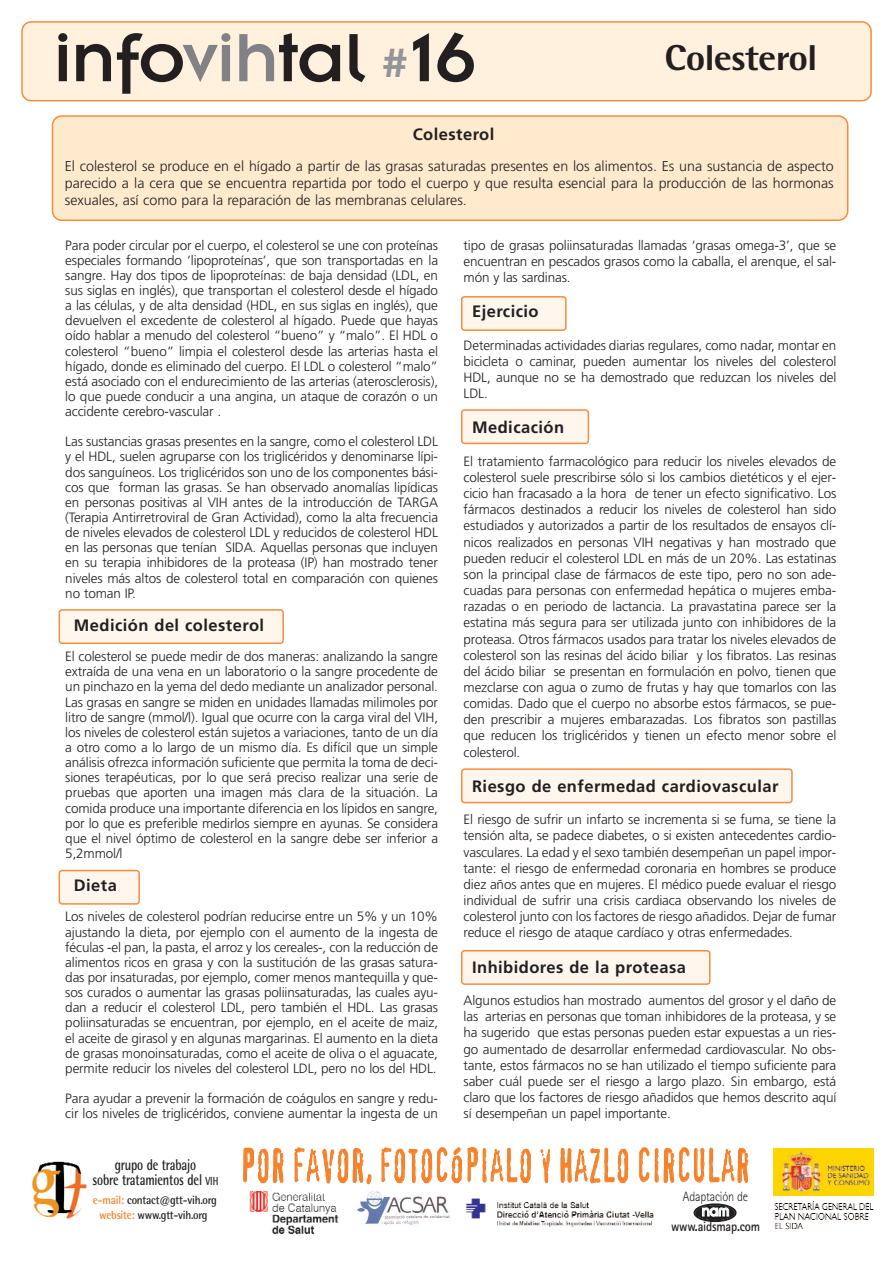
<style>
.page{position:relative;width:893px;height:1263px;background:#fff}
.page>*{position:absolute;margin:0;border:0;box-sizing:border-box;transform-origin:0 0}
.t1{font:75px "Insignia A";letter-spacing:-.015em;color:#231f20;scale:1.05 1}
.t2{font:45px "Confidential";color:#f5822a;scale:.67 1}
.t3{font:800 36px "Rotis Semi Sans";letter-spacing:-.015em;color:#231f20;scale:1.05 1}
.t4{font:700 16.5px "Frutiger";letter-spacing:.03em;color:#231f20}
.t5{font:16.5px "Insignia";color:#fff;scale:.91 1}
.t6{font:700 15.6px/15px "Rotis Semi Sans";letter-spacing:-.01em;color:#231f20;text-align:center;scale:.77 1}
.t7{font:300 14.25px/17.1px "Frutiger";color:#231f20;text-align:justify}
.t8{font:300 13.5px/15.1px "Frutiger";letter-spacing:-.01em;color:#231f20;text-align:justify}
.t9{font:700 13.5px "Rotis Sans Serif";letter-spacing:-.015em;color:#231f20;scale:.91 1}
.t10{font:300 13.5px "Rotis Sans Serif";letter-spacing:-.015em;color:#231f20;scale:.91 1}
.t11{font:700 12px/15px "Rotis Semi Sans";letter-spacing:-.02em;color:#231f20;text-align:center;scale:.91 1}
.s1{color:#808285}
.s2{font-size:45px;color:#939598}
.s3{font-size:11.7px}
.s4{color:#f5822a}
</style>
<div class="page">
<svg style="left:461px;top:296px;width:105px;height:35px;background:#fdebda"></svg>
<svg style="left:461px;top:409px;width:128px;height:35px;background:#feecdb"></svg>
<svg style="left:461px;top:768px;width:332px;height:35px;background:#feedde"></svg>
<svg style="left:461px;top:950px;width:249px;height:35px;background:#feecdc"></svg>
<svg style="left:59px;top:609px;width:225px;height:35px;background:#feecdc"></svg>
<svg style="left:59px;top:870px;width:81px;height:35px;background:#fdebda"></svg>
<div style="left:52px;top:115px;width:796px;height:106px;background:#ffeacd"></div>
<div style="left:21px;top:21px;width:851px;height:81px;background:#fff1de"></div>
<svg style="left:693px;top:1203px;width:43px;height:19px"></svg>
<img style="left:249px;top:1191px;width:90px;height:44px">
<img style="left:357px;top:1192px;width:93px;height:33px">
<img style="left:466px;top:1198px;width:188px;height:28px">
<img style="left:32px;top:1161px;width:55px;height:58px">
<img style="left:774px;top:1148px;width:100px;height:47px">
<img style="left:774px;top:1201px;width:100px;height:29px">
<h1 class="t1" style="left:53px;top:34px;width:405px">info<span class="s1">vih</span>tal <span class="s2">#</span>16</h1>
<h3 class="t3" style="left:664px;top:45px;width:147px">Colesterol</h3>
<p class="t4" style="left:413px;top:128px;width:83px">Colesterol</p>
<p class="t7" style="left:65px;top:159px;width:770px">El colesterol se produce en el hígado a partir de las grasas saturadas presentes en los alimentos. Es una sustancia de aspecto parecido a la cera que se encuentra repartida por todo el cuerpo y que resulta esencial para la producción de las hormonas sexuales, así como para la reparación de las membranas celulares.</p>
<p class="t8" style="left:65px;top:238px;width:374px">Para poder circular por el cuerpo, el colesterol se une con proteínas especiales formando ‘lipoproteínas’, que son transportadas en la sangre. Hay dos tipos de lipoproteínas: de baja densidad (LDL, en sus siglas en inglés), que transportan el colesterol desde el hígado a las células, y de alta densidad (HDL, en sus siglas en inglés), que devuelven el excedente de colesterol al hígado. Puede que hayas oído hablar a menudo del colesterol “bueno” y “malo”. El HDL o colesterol “bueno” limpia el colesterol desde las arterias hasta el hígado, donde es eliminado del cuerpo. El LDL o colesterol “malo” está asociado con el endurecimiento de las arterias (aterosclerosis), lo que puede conducir a una angina, un ataque de corazón o un accidente cerebro-vascular .</p>
<p class="t8" style="left:65px;top:435px;width:374px">Las sustancias grasas presentes en la sangre, como el colesterol LDL y el HDL, suelen agruparse con los triglicéridos y denominarse lípi&shy;dos sanguíneos. Los triglicéridos son uno de los componentes bási&shy;cos que forman las grasas. Se han observado anomalías lipídicas en personas positivas al VIH antes de la introducción de TARGA (Terapia Antirretroviral de Gran Actividad), como la alta frecuencia de niveles elevados de colesterol LDL y reducidos de colesterol HDL en las personas que tenían SIDA. Aquellas personas que incluyen en su terapia inhibidores de la proteasa (IP) han mostrado tener niveles más altos de colesterol total en comparación con quienes no toman IP.</p>
<p class="t4" style="left:74px;top:619px;width:192px">Medición del colesterol</p>
<p class="t8" style="left:65px;top:650px;width:374px">El colesterol se puede medir de dos maneras: analizando la sangre extraída de una vena en un laboratorio o la sangre procedente de un pinchazo en la yema del dedo mediante un analizador personal.<br>Las grasas en sangre se miden en unidades llamadas milimoles por litro de sangre (mmol/l). Igual que ocurre con la carga viral del VIH, los niveles de colesterol están sujetos a variaciones, tanto de un día a otro como a lo largo de un mismo día. Es difícil que un simple análisis ofrezca información suficiente que permita la toma de deci&shy;siones terapéuticas, por lo que será preciso realizar una serie de pruebas que aporten una imagen más clara de la situación. La comida produce una importante diferencia en los lípidos en sangre, por lo que es preferible medirlos siempre en ayunas. Se considera que el nivel óptimo de colesterol en la sangre debe ser inferior a 5,2mmol/l</p>
<p class="t4" style="left:74px;top:879px;width:45px">Dieta</p>
<p class="t8" style="left:65px;top:910px;width:374px">Los niveles de colesterol podrían reducirse entre un 5% y un 10% ajustando la dieta, por ejemplo con el aumento de la ingesta de féculas -el pan, la pasta, el arroz y los cereales-, con la reducción de alimentos ricos en grasa y con la sustitución de las grasas satura&shy;das por insaturadas, por ejemplo, comer menos mantequilla y que&shy;sos curados o aumentar las grasas poliinsaturadas, las cuales ayu&shy;dan a reducir el colesterol LDL, pero también el HDL. Las grasas poliinsaturadas se encuentran, por ejemplo, en el aceite de maiz, el aceite de girasol y en algunas margarinas. El aumento en la dieta de grasas monoinsaturadas, como el aceite de oliva o el aguacate, permite reducir los niveles del colesterol LDL, pero no los del HDL.</p>
<p class="t8" style="left:65px;top:1092px;width:374px">Para ayudar a prevenir la formación de coágulos en sangre y redu&shy;cir los niveles de triglicéridos, conviene aumentar la ingesta de un</p>
<p class="t8" style="left:463px;top:238px;width:374px;line-height:16.2px">tipo de grasas poliinsaturadas llamadas ‘grasas omega-3’, que se encuentran en pescados grasos como la caballa, el arenque, el sal&shy;món y las sardinas.</p>
<p class="t4" style="left:472px;top:305px;width:68px">Ejercicio</p>
<p class="t8" style="left:463px;top:338px;width:374px;line-height:16.2px">Determinadas actividades diarias regulares, como nadar, montar en bicicleta o caminar, pueden aumentar los niveles del colesterol HDL, aunque no se ha demostrado que reduzcan los niveles del LDL.</p>
<p class="t4" style="left:472px;top:421px;width:94px">Medicación</p>
<p class="t8" style="left:463px;top:454px;width:374px;line-height:16.2px">El tratamiento farmacológico para reducir los niveles elevados de colesterol suele prescribirse sólo si los cambios dietéticos y el ejer&shy;cicio han fracasado a la hora de tener un efecto significativo. Los fármacos destinados a reducir los niveles de colesterol han sido estudiados y autorizados a partir de los resultados de ensayos clí&shy;nicos realizados en personas VIH negativas y han mostrado que pueden reducir el colesterol LDL en más de un 20%. Las estatinas son la principal clase de fármacos de este tipo, pero no son ade&shy;cuadas para personas con enfermedad hepática o mujeres emba&shy;razadas o en periodo de lactancia. La pravastatina parece ser la estatina más segura para ser utilizada junto con inhibidores de la proteasa. Otros fármacos usados para tratar los niveles elevados de colesterol son las resinas del ácido biliar y los fibratos. Las resinas del ácido biliar se presentan en formulación en polvo, tienen que mezclarse con agua o zumo de frutas y hay que tomarlos con las comidas. Dado que el cuerpo no absorbe estos fármacos, se pue&shy;den prescribir a mujeres embarazadas. Los fibratos son pastillas que reducen los triglicéridos y tienen un efecto menor sobre el colesterol.</p>
<p class="t4" style="left:472px;top:779px;width:308px">Riesgo de enfermedad cardiovascular</p>
<p class="t8" style="left:463px;top:812px;width:374px;line-height:16.2px">El riesgo de sufrir un infarto se incrementa si se fuma, se tiene la tensión alta, se padece diabetes, o si existen antecedentes cardio&shy;vasculares. La edad y el sexo también desempeñan un papel impor&shy;tante: el riesgo de enfermedad coronaria en hombres se produce diez años antes que en mujeres. El médico puede evaluar el riesgo individual de sufrir una crisis cardiaca observando los niveles de colesterol junto con los factores de riesgo añadidos. Dejar de fumar reduce el riesgo de ataque cardíaco y otras enfermedades.</p>
<p class="t4" style="left:472px;top:960px;width:215px">Inhibidores de la proteasa</p>
<p class="t8" style="left:463px;top:993px;width:374px;line-height:16.2px">Algunos estudios han mostrado aumentos del grosor y el daño de las arterias en personas que toman inhibidores de la proteasa, y se ha sugerido que estas personas pueden estar expuestas a un ries&shy;go aumentado de desarrollar enfermedad cardiovascular. No obs&shy;tante, estos fármacos no se han utilizado el tiempo suficiente para saber cuál puede ser el riesgo a largo plazo. Sin embargo, está claro que los factores de riesgo añadidos que hemos descrito aquí sí desempeñan un papel importante.</p>
<p class="t6" style="left:92px;top:1158px;width:165px">grupo de trabajo<br>sobre tratamientos del <span class="s3">VIH</span></p>
<p class="t11" style="left:93px;top:1194px;width:138px"><span class="s4">e-mail:</span> contact@gtt-vih.org <span class="s4">website:</span> www.gtt-vih.org</p>
<h2 class="t2" style="left:241px;top:1140px;width:762px">POR FAVOR, FOTOCÓPIALO Y HAZLO CIRCULAR</h2>
<p class="t10" style="left:683px;top:1192px;width:73px">Adaptación de</p>
<p class="t5" style="left:701px;top:1206px;width:32px">nam</p>
<p class="t9" style="left:671px;top:1222px;width:99px">www.aidsmap.com</p>
</div>
